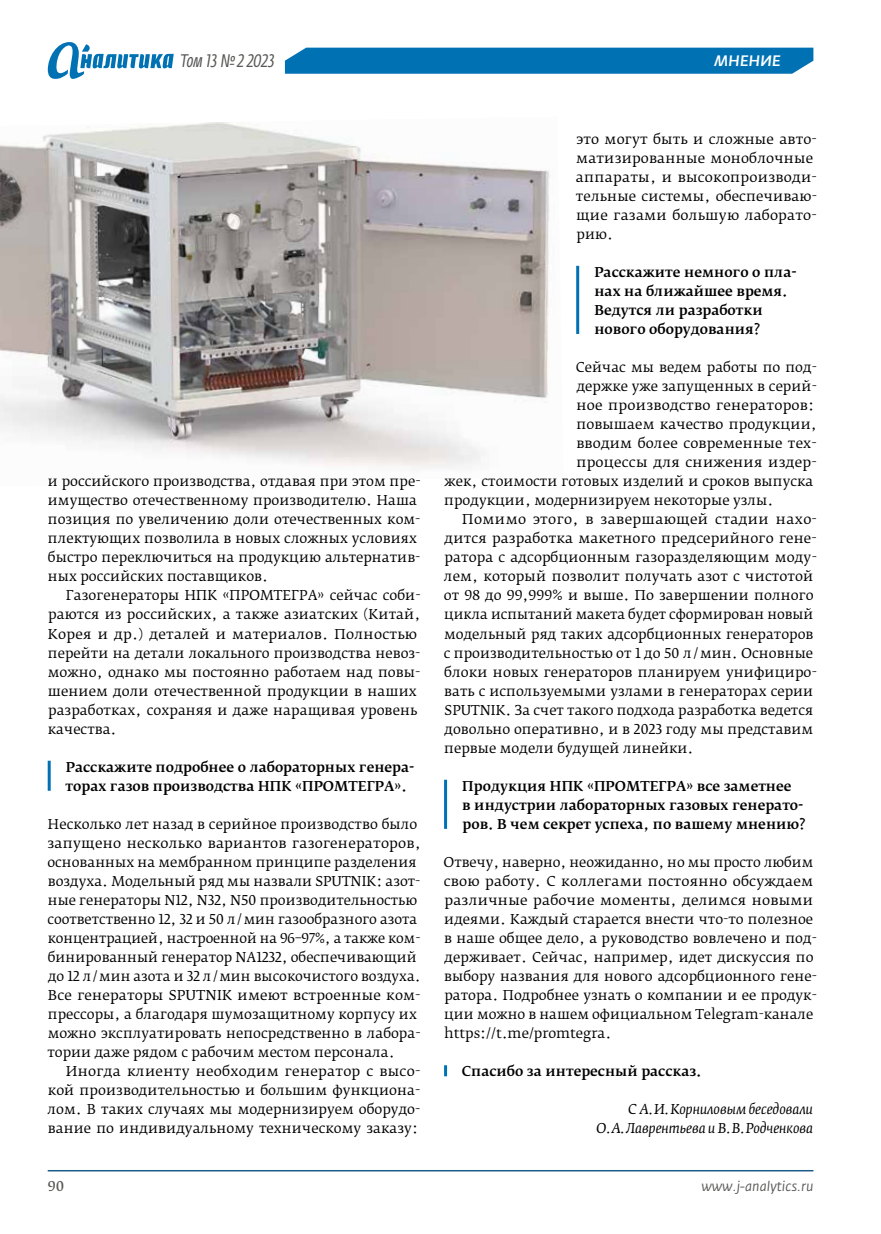
<style>
.page{position:relative;width:881px;height:1234px;background:#fff}
.page>*{position:absolute;margin:0;border:0;box-sizing:border-box;transform-origin:0 0}
.t1{font:italic 18px "Fedra Sans Cond Pro";color:#575756}
.t2{font:italic 500 15px "Fedra Sans Pro";letter-spacing:.01em;color:#fff}
.t3{font:13.5px/19px "Fedra Serif B Pro";color:#000}
.t4{font:500 13.5px/19px "Fedra Serif B Pro";color:#000}
.t5{font:italic 13.5px/19px "Fedra Serif B Pro";color:#000;text-align:right}
.t6{font:13.5px "Fedra Serif B Pro";letter-spacing:.02em;color:#000}
.t7{font:italic 13.5px "Fedra Sans Pro";color:#575756}
.t8{font:13.5px "Fedra Serif B Pro";color:#575756}
</style>
<div class="page">
<hr style="left:48px;top:1169px;width:765px;height:2px;background:#1d5b89">
<div style="left:285px;top:48px;width:528px;height:26px;background:#0072b4"></div>
<svg style="left:48px;top:42px;width:126px;height:37px"></svg>
<img style="left:0;top:122px;width:550px;height:346px">
<hr style="left:48px;top:760px;width:3px;height:30px;background:#0072b4">
<hr style="left:576px;top:266px;width:3px;height:68px;background:#0072b4">
<hr style="left:444px;top:779px;width:3px;height:49px;background:#0072b4">
<svg style="left:444px;top:1065px;width:3px;height:10px"></svg>
<h1 class="t1" style="left:180px;top:50px;width:97px">Том 13 №2 2023</h1>
<p class="t2" style="left:714px;top:51px;width:67px">МНЕНИЕ</p>
<p class="t3" style="left:48px;top:472px;width:374px">и российского производства, отдавая при этом пре&shy;имущество отечественному производителю. Наша позиция по увеличению доли отечественных ком&shy;плектующих позволила в новых сложных условиях быстро переключиться на продукцию альтернатив&shy;ных российских поставщиков.</p>
<p class="t3" style="left:48px;top:586px;width:374px;text-indent:18px">Газогенераторы НПК «ПРОМТЕГРА» сейчас соби&shy;раются из российских, а также азиатских (Китай, Корея и др.) деталей и материалов. Полностью перейти на детали локального производства невоз&shy;можно, однако мы постоянно работаем над повы&shy;шением доли отечественной продукции в наших разработках, сохраняя и даже наращивая уровень качества.</p>
<p class="t4" style="left:66px;top:757px;width:350px">Расскажите подробнее о лабораторных генера&shy;торах газов производства НПК «ПРОМТЕГРА».</p>
<p class="t3" style="left:47px;top:814px;width:375px">Несколько лет назад в серийное производство было запущено несколько вариантов газогенераторов, основанных на мембранном принципе разделения воздуха. Модельный ряд мы назвали SPUTNIK: азот&shy;ные генераторы N12, N32, N50 производительностью соответственно 12, 32 и 50 л/мин газообразного азота концентрацией, настроенной на 96–97%, а также ком&shy;бинированный генератор NA1232, обеспечивающий до 12 л/мин азота и 32 л/мин высокочистого воздуха.<br>Все генераторы SPUTNIK имеют встроенные ком&shy;прессоры, а благодаря шумозащитному корпусу их можно эксплуатировать непосредственно в лабора&shy;тории даже рядом с рабочим местом персонала.</p>
<p class="t3" style="left:48px;top:1061px;width:374px;text-align:justify;text-indent:18px">Иногда клиенту необходим генератор с высо&shy;кой производительностью и большим функциона&shy;лом. В таких случаях мы модернизируем оборудо&shy;вание по индивидуальному техническому заказу:</p>
<p class="t3" style="left:575px;top:129px;width:242px">это могут быть и сложные авто&shy;матизированные моноблочные аппараты, и высокопроизводи&shy;тельные системы, обеспечиваю&shy;щие газами большую лаборато&shy;рию.</p>
<p class="t4" style="left:594px;top:262px;width:203px">Расскажите немного о пла&shy;нах на ближайшее время.<br>Ведутся ли разработки нового оборудования?</p>
<p class="t3" style="left:575px;top:358px;width:242px">Сейчас мы ведем работы по под-</p>
<p class="t3" style="left:576px;top:377px;width:241px">держке уже запущенных в серий-</p>
<p class="t3" style="left:576px;top:396px;width:239px">ное производство генераторов:</p>
<p class="t3" style="left:576px;top:415px;width:242px">повышаем качество продукции,</p>
<p class="t3" style="left:576px;top:434px;width:242px">вводим более современные тех-</p>
<p class="t3" style="left:576px;top:453px;width:242px">процессы для снижения издер-</p>
<p class="t3" style="left:444px;top:472px;width:370px">жек, стоимости готовых изделий и сроков выпуска</p>
<p class="t3" style="left:444px;top:491px;width:330px">продукции, модернизируем некоторые узлы.</p>
<p class="t6" style="left:462px;top:511px;width:356px">Помимо этого, в завершающей стадии нахо-</p>
<p class="t3" style="left:444px;top:529px;width:373px">дится разработка макетного предсерийного гене-</p>
<p class="t3" style="left:444px;top:548px;width:374px">ратора с адсорбционным газоразделяющим моду-</p>
<p class="t3" style="left:444px;top:567px;width:371px">лем, который позволит получать азот с чистотой</p>
<p class="t3" style="left:443px;top:586px;width:371px">от 98 до 99,999% и выше. По завершении полного</p>
<p class="t3" style="left:444px;top:605px;width:370px">цикла испытаний макета будет сформирован новый</p>
<p class="t3" style="left:444px;top:624px;width:371px">модельный ряд таких адсорбционных генераторов</p>
<p class="t3" style="left:443px;top:643px;width:371px">с производительностью от 1 до 50 л/мин. Основные</p>
<p class="t3" style="left:444px;top:662px;width:374px">блоки новых генераторов планируем унифициро-</p>
<p class="t3" style="left:444px;top:681px;width:370px">вать с используемыми узлами в генераторах серии</p>
<p class="t3" style="left:444px;top:700px;width:370px">SPUTNIK. За счет такого подхода разработка ведется</p>
<p class="t3" style="left:444px;top:719px;width:370px">довольно оперативно, и в 2023 году мы представим</p>
<p class="t3" style="left:444px;top:738px;width:251px">первые модели будущей линейки.</p>
<p class="t4" style="left:462px;top:776px;width:344px">Продукция НПК «ПРОМТЕГРА» все заметнее<br>в индустрии лабораторных газовых генерато&shy;ров. В чем секрет успеха, по вашему мнению?</p>
<p class="t3" style="left:443px;top:852px;width:374px">Отвечу, наверно, неожиданно, но мы просто любим свою работу. С коллегами постоянно обсуждаем различные рабочие моменты, делимся новыми идеями. Каждый старается внести что-то полезное в наше общее дело, а руководство вовлечено и под&shy;держивает. Сейчас, например, идет дискуссия по выбору названия для нового адсорбционного гене&shy;ратора. Подробнее узнать о компании и ее продук&shy;ции можно в нашем официальном Telegram-канале https://t.me/promtegra.</p>
<p class="t4" style="left:461px;top:1061px;width:241px">Спасибо за интересный рассказ.</p>
<p class="t5" style="left:596px;top:1099px;width:218px">С А.И.Корниловым беседовали<br>О.А.Лаврентьева и В.В.Родченкова</p>
<p class="t8" style="left:48px;top:1176px;width:18px">90</p>
<p class="t7" style="left:701px;top:1177px;width:113px">www.j-analytics.ru</p>
</div>
